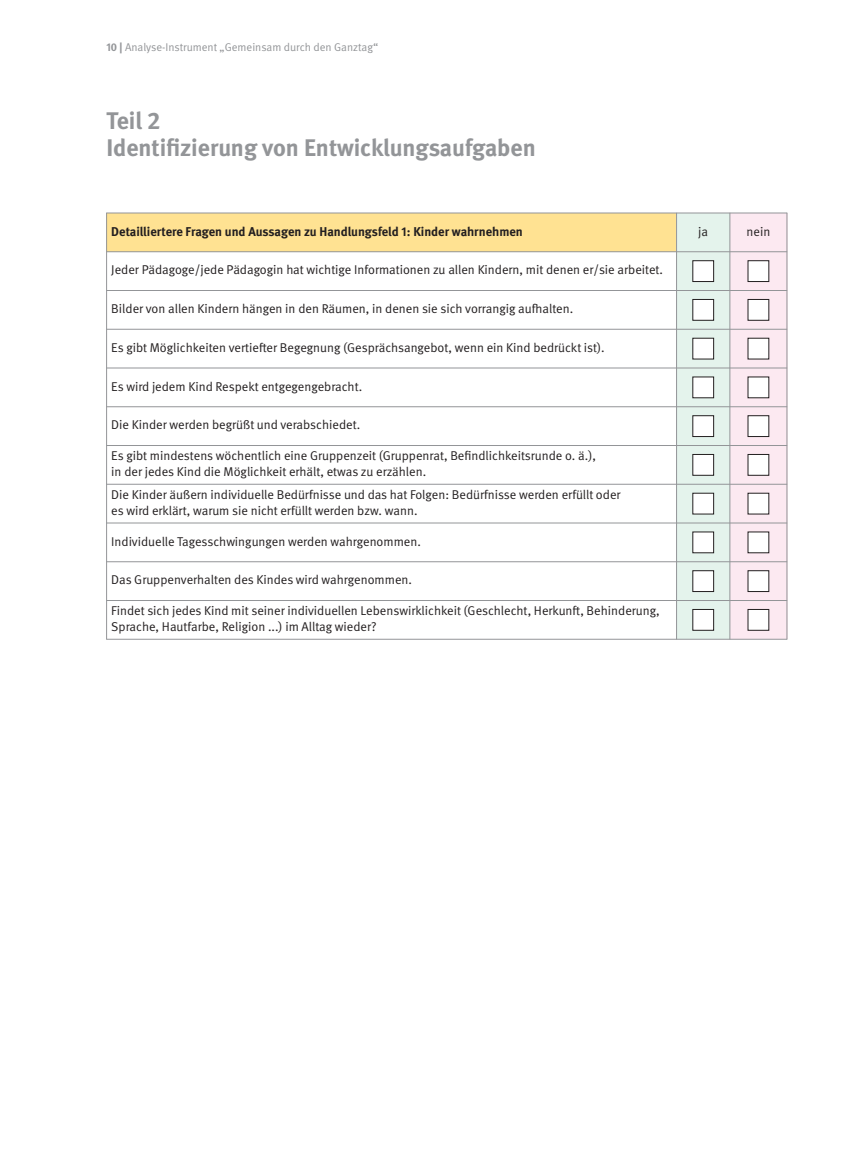
<style>
.page{position:relative;width:851px;height:1149px;background:#fff}
.page>*{position:absolute;margin:0;border:0;box-sizing:border-box;transform-origin:0 0}
.t1{font:700 24px/27px "DGUV Meta";color:#939598}
.t2{font:12.75px/16.5px "DGUV Meta";color:#231f20}
.t3{font:700 12.75px "DGUV Meta";color:#231f20}
.t4{font:11.25px "DGUV Meta";color:#939598}
.s1{font-weight:700}
</style>
<div class="page">
<div style="left:106px;top:213px;width:570px;height:39px;background:#ffe292"></div>
<div style="left:676px;top:213px;width:53px;height:39px;background:#e4f3ec"></div>
<div style="left:729px;top:213px;width:58px;height:39px;background:#fce9f1"></div>
<div style="left:676px;top:252px;width:53px;height:38px;background:#e4f3ec"></div>
<div style="left:693px;top:261px;width:20px;height:20px;background:#fff"></div>
<div style="left:692px;top:260px;width:21px;height:22px;border:1px solid #231f20"></div>
<div style="left:729px;top:252px;width:58px;height:38px;background:#fce9f1"></div>
<div style="left:748px;top:261px;width:20px;height:20px;background:#fff"></div>
<div style="left:747px;top:260px;width:22px;height:22px;border:1px solid #231f20"></div>
<div style="left:676px;top:290px;width:53px;height:39px;background:#e4f3ec"></div>
<div style="left:693px;top:299px;width:20px;height:21px;background:#fff"></div>
<div style="left:729px;top:290px;width:58px;height:39px;background:#fce9f1"></div>
<div style="left:748px;top:299px;width:20px;height:21px;background:#fff"></div>
<div style="left:676px;top:329px;width:53px;height:39px;background:#e4f3ec"></div>
<div style="left:693px;top:338px;width:20px;height:21px;background:#fff"></div>
<div style="left:729px;top:329px;width:58px;height:39px;background:#fce9f1"></div>
<div style="left:748px;top:338px;width:20px;height:21px;background:#fff"></div>
<div style="left:676px;top:368px;width:53px;height:38px;background:#e4f3ec"></div>
<div style="left:693px;top:377px;width:20px;height:20px;background:#fff"></div>
<div style="left:729px;top:368px;width:58px;height:38px;background:#fce9f1"></div>
<div style="left:748px;top:377px;width:20px;height:20px;background:#fff"></div>
<div style="left:676px;top:406px;width:53px;height:39px;background:#e4f3ec"></div>
<div style="left:693px;top:416px;width:20px;height:20px;background:#fff"></div>
<div style="left:729px;top:406px;width:58px;height:39px;background:#fce9f1"></div>
<div style="left:748px;top:416px;width:20px;height:20px;background:#fff"></div>
<div style="left:676px;top:445px;width:53px;height:39px;background:#e4f3ec"></div>
<div style="left:693px;top:454px;width:20px;height:21px;background:#fff"></div>
<div style="left:729px;top:445px;width:58px;height:39px;background:#fce9f1"></div>
<div style="left:748px;top:454px;width:20px;height:21px;background:#fff"></div>
<div style="left:676px;top:484px;width:53px;height:39px;background:#e4f3ec"></div>
<div style="left:693px;top:493px;width:20px;height:20px;background:#fff"></div>
<div style="left:729px;top:484px;width:58px;height:39px;background:#fce9f1"></div>
<div style="left:748px;top:493px;width:20px;height:20px;background:#fff"></div>
<div style="left:676px;top:523px;width:53px;height:38px;background:#e4f3ec"></div>
<div style="left:693px;top:532px;width:20px;height:20px;background:#fff"></div>
<div style="left:729px;top:523px;width:58px;height:38px;background:#fce9f1"></div>
<div style="left:748px;top:532px;width:20px;height:20px;background:#fff"></div>
<div style="left:676px;top:561px;width:53px;height:39px;background:#e4f3ec"></div>
<div style="left:693px;top:570px;width:20px;height:21px;background:#fff"></div>
<div style="left:729px;top:561px;width:58px;height:39px;background:#fce9f1"></div>
<div style="left:748px;top:570px;width:20px;height:21px;background:#fff"></div>
<div style="left:676px;top:600px;width:53px;height:39px;background:#e4f3ec"></div>
<div style="left:693px;top:609px;width:20px;height:21px;background:#fff"></div>
<div style="left:729px;top:600px;width:58px;height:39px;background:#fce9f1"></div>
<div style="left:748px;top:609px;width:20px;height:21px;background:#fff"></div>
<hr style="left:106px;top:213px;width:1px;height:426px;background:#939598">
<hr style="left:676px;top:213px;width:1px;height:426px;background:#939598">
<hr style="left:729px;top:213px;width:1px;height:426px;background:#939598">
<hr style="left:786px;top:213px;width:1px;height:426px;background:#939598">
<hr style="left:106px;top:213px;width:681px;height:1px;background:#939598">
<hr style="left:106px;top:251px;width:681px;height:1px;background:#939598">
<hr style="left:106px;top:290px;width:681px;height:1px;background:#939598">
<hr style="left:106px;top:329px;width:681px;height:1px;background:#939598">
<hr style="left:106px;top:367px;width:681px;height:1px;background:#939598">
<hr style="left:106px;top:406px;width:681px;height:1px;background:#939598">
<hr style="left:106px;top:445px;width:681px;height:1px;background:#939598">
<hr style="left:106px;top:484px;width:681px;height:1px;background:#939598">
<hr style="left:106px;top:522px;width:681px;height:1px;background:#939598">
<hr style="left:106px;top:561px;width:681px;height:1px;background:#939598">
<hr style="left:106px;top:600px;width:681px;height:1px;background:#939598">
<hr style="left:106px;top:638px;width:681px;height:1px;background:#939598">
<p class="t4" style="left:106px;top:43px;width:273px"><span class="s1">10 |</span> Analyse-Instrument „Gemeinsam durch den Ganztag“</p>
<h1 class="t1" style="left:106px;top:109px;width:431px">Teil 2<br>Identifizierung von Entwicklungsaufgaben</h1>
<p class="t3" style="left:111px;top:226px;width:413px">Detailliertere Fragen und Aussagen zu Handlungsfeld 1: Kinder wahrnehmen</p>
<p class="t2" style="left:698px;top:224px;width:11px">ja</p>
<p class="t2" style="left:746px;top:224px;width:25px">nein</p>
<p class="t2" style="left:111px;top:262px;width:553px">Jeder Pädagoge/jede Pädagogin hat wichtige Informationen zu allen Kindern, mit denen er/sie arbeitet.</p>
<p class="t2" style="left:111px;top:301px;width:463px">Bilder von allen Kindern hängen in den Räumen, in denen sie sich vorrangig aufhalten.</p>
<p class="t2" style="left:111px;top:340px;width:494px">Es gibt Möglichkeiten vertiefter Begegnung (Gesprächsangebot, wenn ein Kind bedrückt ist).</p>
<p class="t2" style="left:111px;top:379px;width:252px">Es wird jedem Kind Respekt entgegengebracht.</p>
<p class="t2" style="left:111px;top:417px;width:250px">Die Kinder werden begrüßt und verabschiedet.</p>
<p class="t2" style="left:111px;top:448px;width:486px">Es gibt mindestens wöchentlich eine Gruppenzeit (Gruppenrat, Befindlichkeitsrunde o. ä.), in der jedes Kind die Möglichkeit erhält, etwas zu erzählen.</p>
<p class="t2" style="left:111px;top:486px;width:510px">Die Kinder äußern individuelle Bedürfnisse und das hat Folgen: Bedürfnisse werden erfüllt oder es wird erklärt, warum sie nicht erfüllt werden bzw. wann.</p>
<p class="t2" style="left:111px;top:533px;width:311px">Individuelle Tagesschwingungen werden wahrgenommen.</p>
<p class="t2" style="left:111px;top:572px;width:302px">Das Gruppenverhalten des Kindes wird wahrgenommen.</p>
<p class="t2" style="left:111px;top:603px;width:550px">Findet sich jedes Kind mit seiner individuellen Lebenswirklichkeit (Geschlecht, Herkunft, Behinderung,<br>Sprache, Hautfarbe, Religion ...) im Alltag wieder?</p>
</div>
